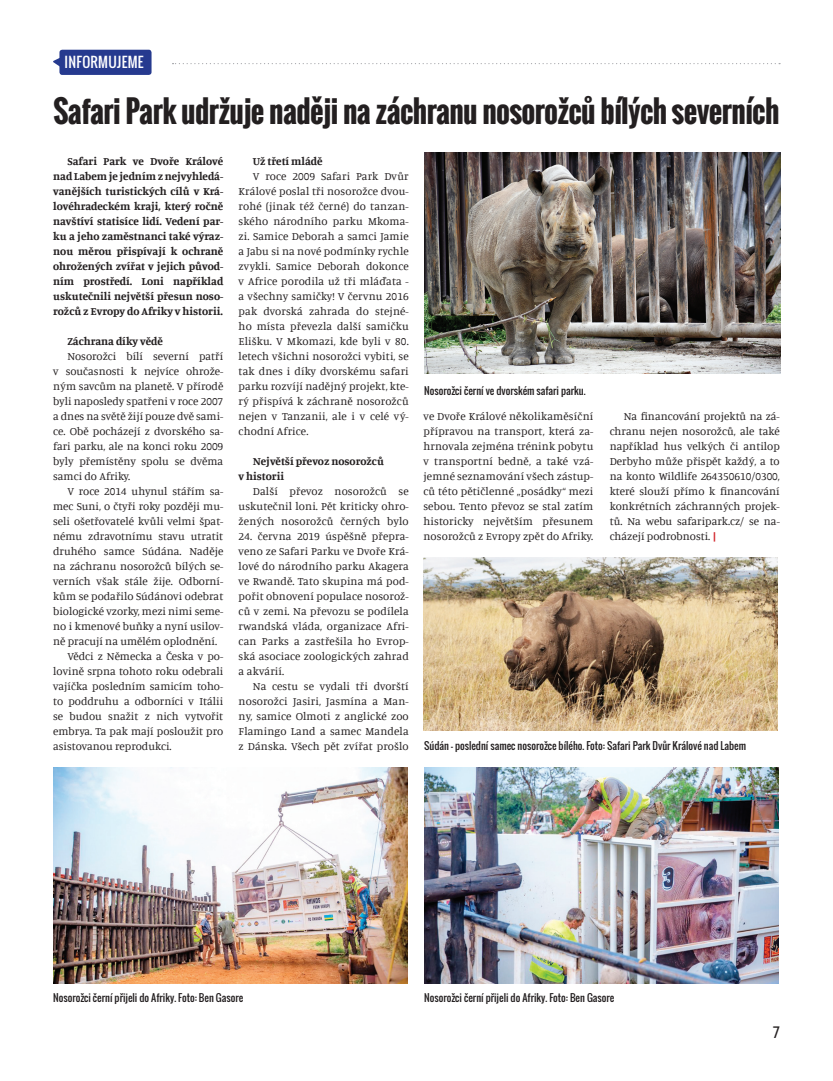
<style>
.page{position:relative;width:833px;height:1081px;background:#fff}
.page>*{position:absolute;margin:0;border:0;box-sizing:border-box;transform-origin:0 0}
.t1{font:700 30px "Oswald";letter-spacing:-.02em;color:#231f20}
.t2{font:15px "Kelson Sans";color:#231f20}
.t3{font:13.75px "Oswald";color:#fff}
.t4{font:11.25px/15px "Manuale";color:#231f20;text-align:justify}
.t5{font:700 11.25px/15px "Manuale";color:#231f20;text-align:justify}
.t6{font:10px "Oswald";color:#231f20}
.s1{font-weight:700;color:#d1232a}
</style>
<div class="page">
<svg style="left:172px;top:63px;width:608px;height:1px"></svg>
<svg style="left:53px;top:58px;width:6px;height:8px"></svg>
<div style="left:59px;top:50px;width:92px;height:25px;background:#263a8f;border-radius:3px"></div>
<img style="left:424px;top:152px;width:356px;height:222px">
<img style="left:424px;top:767px;width:354px;height:216px">
<img style="left:53px;top:767px;width:354px;height:216px">
<img style="left:423px;top:558px;width:355px;height:173px">
<p class="t3" style="left:65px;top:52px;width:8px">info</p>
<p class="t3" style="left:91px;top:52px;width:55px">rmujeme</p>
<h1 class="t1" style="left:53px;top:89px;width:727px">Safari Park udržuje naději na záchranu nosorožců bílých severních</h1>
<p class="t5" style="left:53px;top:153px;width:172px;text-indent:14px">Safari Park ve Dvoře Králové nad Labem je jedním z nejvyhledá&shy;vanějších turistických cílů v Krá&shy;lovéhradeckém kraji, který ročně navštíví statisíce lidí. Vedení par&shy;ku a jeho zaměstnanci také výraz&shy;nou měrou přispívají k ochraně ohrožených zvířat v jejich původ&shy;ním prostředí. Loni například uskutečnili největší přesun noso&shy;rožců z Evropy do Afriky v historii.</p>
<p class="t5" style="left:67px;top:333px;width:97px">Záchrana díky vědě</p>
<p class="t4" style="left:53px;top:348px;width:172px;text-indent:14px">Nosorožci bílí severní patří v současnosti k nejvíce ohrože&shy;ným savcům na planetě. V přírodě byli naposledy spatřeni v roce 2007 a dnes na světě žijí pouze dvě sami&shy;ce. Obě pocházejí z dvorského sa&shy;fari parku, ale na konci roku 2009 byly přemístěny spolu se dvěma samci do Afriky.</p>
<p class="t4" style="left:67px;top:483px;width:157px">V roce 2014 uhynul stářím sa-</p>
<p class="t4" style="left:53px;top:498px;width:172px">mec Suni, o čtyři roky později mu-</p>
<p class="t4" style="left:53px;top:513px;width:172px">seli ošetřovatelé kvůli velmi špat-</p>
<p class="t4" style="left:53px;top:528px;width:172px">nému zdravotnímu stavu utratit</p>
<p class="t4" style="left:53px;top:543px;width:172px">druhého samce Súdána. Naděje</p>
<p class="t4" style="left:53px;top:558px;width:172px">na záchranu nosorožců bílých se-</p>
<p class="t4" style="left:53px;top:573px;width:172px">verních však stále žije. Odborní-</p>
<p class="t4" style="left:53px;top:588px;width:172px">kům se podařilo Súdánovi odebrat</p>
<p class="t4" style="left:53px;top:603px;width:172px">biologické vzorky, mezi nimi seme-</p>
<p class="t4" style="left:53px;top:618px;width:172px">no i kmenové buňky a nyní usilov-</p>
<p class="t4" style="left:53px;top:633px;width:165px">ně pracují na umělém oplodnění.</p>
<p class="t4" style="left:67px;top:648px;width:157px">Vědci z Německa a Česka v po-</p>
<p class="t4" style="left:53px;top:663px;width:172px">lovině srpna tohoto roku odebrali</p>
<p class="t4" style="left:53px;top:678px;width:172px">vajíčka posledním samicím toho-</p>
<p class="t4" style="left:53px;top:693px;width:172px">to poddruhu a odborníci v Itálii</p>
<p class="t4" style="left:53px;top:708px;width:172px">se budou snažit z nich vytvořit</p>
<p class="t4" style="left:53px;top:723px;width:172px">embrya. Ta pak mají posloužit pro</p>
<p class="t4" style="left:53px;top:738px;width:120px">asistovanou reprodukci.</p>
<p class="t5" style="left:253px;top:153px;width:71px">Už třetí mládě</p>
<p class="t4" style="left:239px;top:168px;width:172px;text-indent:14px">V roce 2009 Safari Park Dvůr Králové poslal tři nosorožce dvou&shy;rohé (jinak též černé) do tanzan&shy;ského národního parku Mkoma&shy;zi. Samice Deborah a samci Jamie a Jabu si na nové podmínky rychle zvykli. Samice Deborah dokonce v Africe porodila už tři mláďata - a všechny samičky! V červnu 2016 pak dvorská zahrada do stejné&shy;ho místa převezla další samičku Elišku. V Mkomazi, kde byli v 80. letech všichni nosorožci vybiti, se tak dnes i díky dvorskému safari parku rozvíjí nadějný projekt, kte&shy;rý přispívá k záchraně nosorožců nejen v Tanzanii, ale i v celé vý&shy;chodní Africe.</p>
<p class="t5" style="left:239px;top:453px;width:147px;text-indent:14px">Největší převoz nosorožců v historii</p>
<p class="t4" style="left:239px;top:483px;width:172px;text-indent:14px">Další převoz nosorožců se uskutečnil loni. Pět kriticky ohro&shy;žených nosorožců černých bylo</p>
<p class="t4" style="left:239px;top:528px;width:172px">24. června 2019 úspěšně přepra&shy;veno ze Safari Parku ve Dvoře Krá&shy;lové do národního parku Akagera ve Rwandě. Tato skupina má pod&shy;pořit obnovení populace nosorož&shy;ců v zemi. Na převozu se podílela rwandská vláda, organizace Afri&shy;can Parks a zastřešila ho Evrop&shy;ská asociace zoologických zahrad a akvárií.</p>
<p class="t4" style="left:239px;top:678px;width:172px;text-indent:14px">Na cestu se vydali tři dvorští nosorožci Jasiri, Jasmína a Man&shy;ny, samice Olmoti z anglické zoo Flamingo Land a samec Mandela z Dánska. Všech pět zvířat prošlo</p>
<p class="t6" style="left:424px;top:383px;width:163px">Nosorožci černí ve dvorském safari parku.</p>
<p class="t4" style="left:423px;top:408px;width:171px">ve Dvoře Králové několikaměsíční přípravou na transport, která za&shy;hrnovala zejména trénink pobytu v transportní bedně, a také vzá&shy;jemné seznamování všech zástup&shy;ců této pětičlenné „posádky“ mezi sebou. Tento převoz se stal zatím historicky největším přesunem nosorožců z Evropy zpět do Afriky.</p>
<p class="t4" style="left:609px;top:408px;width:172px;text-indent:14px">Na financování projektů na zá&shy;chranu nejen nosorožců, ale také například hus velkých či antilop Derbyho může přispět každý, a to na konto Wildlife 264350610/0300, které slouží přímo k financování konkrétních záchranných projek&shy;tů. Na webu safaripark.cz/ se na&shy;cházejí podrobnosti. <span class="s1">|</span></p>
<p class="t6" style="left:424px;top:738px;width:323px">Súdán - poslední samec nosorožce bílého. Foto: Safari Park Dvůr Králové nad Labem</p>
<p class="t6" style="left:53px;top:990px;width:192px">Nosorožci černí přijeli do Afriky. Foto: Ben Gasore</p>
<p class="t6" style="left:424px;top:990px;width:192px">Nosorožci černí přijeli do Afriky. Foto: Ben Gasore</p>
<h2 class="t2" style="left:773px;top:1023px;width:8px">7</h2>
</div>
